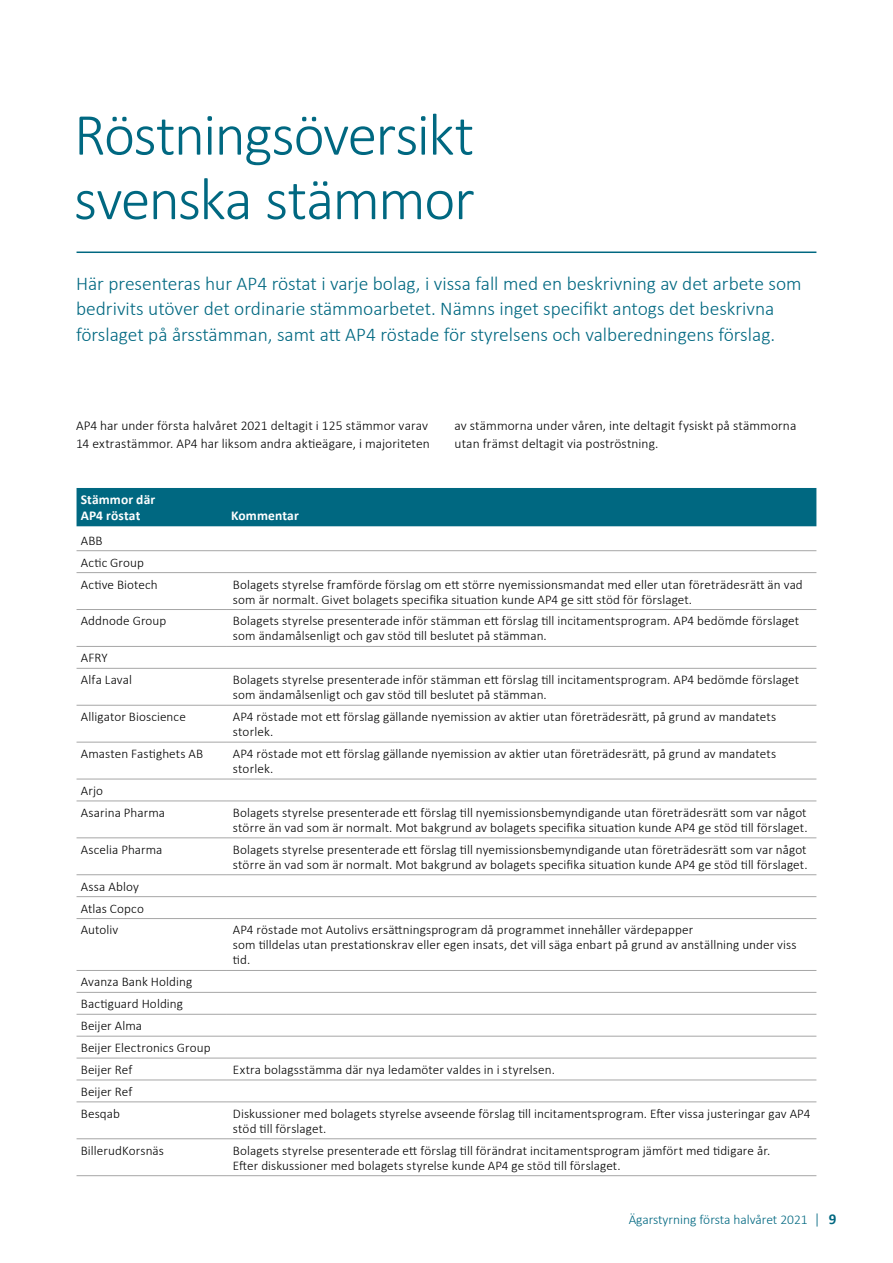
<style>
.page{position:relative;width:893px;height:1263px;background:#fff}
.page>*{position:absolute;margin:0;border:0;box-sizing:border-box;transform-origin:0 0}
.t1{font:300 60px/64.5px "Calibri";letter-spacing:-.03em;color:#006881}
.t2{font:300 19.5px/25.5px "Calibri";color:#006881}
.t3{font:300 13.5px/18px "Calibri";letter-spacing:.005em;color:#000}
.t4{font:300 13.5px "Calibri";color:#006881}
.t5{font:700 13.5px/16.2px "Calibri";letter-spacing:.01em;color:#fff}
.t6{font:300 13.2px/21.9px "Calibri";letter-spacing:.005em;color:#000}
.s1{font-size:15px}
.s2{font-weight:700;font-size:15px}
</style>
<div class="page">
<hr style="left:77px;top:251px;width:739px;height:2px;background:#006881">
<div style="left:77px;top:488px;width:739px;height:38px;background:#006881"></div>
<hr style="left:77px;top:550px;width:150px;height:1px;background:#a6a6a6">
<hr style="left:227px;top:550px;width:589px;height:1px;background:#a6a6a6">
<hr style="left:77px;top:572px;width:150px;height:1px;background:#a6a6a6">
<hr style="left:227px;top:572px;width:589px;height:1px;background:#a6a6a6">
<hr style="left:77px;top:609px;width:150px;height:1px;background:#a6a6a6">
<hr style="left:227px;top:609px;width:589px;height:1px;background:#a6a6a6">
<hr style="left:77px;top:646px;width:150px;height:1px;background:#a6a6a6">
<hr style="left:227px;top:646px;width:589px;height:1px;background:#a6a6a6">
<hr style="left:77px;top:668px;width:150px;height:1px;background:#a6a6a6">
<hr style="left:227px;top:668px;width:589px;height:1px;background:#a6a6a6">
<hr style="left:77px;top:705px;width:150px;height:1px;background:#a6a6a6">
<hr style="left:227px;top:705px;width:589px;height:1px;background:#a6a6a6">
<hr style="left:77px;top:742px;width:150px;height:1px;background:#a6a6a6">
<hr style="left:227px;top:742px;width:589px;height:1px;background:#a6a6a6">
<hr style="left:77px;top:779px;width:150px;height:1px;background:#a6a6a6">
<hr style="left:227px;top:779px;width:589px;height:1px;background:#a6a6a6">
<hr style="left:77px;top:801px;width:150px;height:1px;background:#a6a6a6">
<hr style="left:227px;top:801px;width:589px;height:1px;background:#a6a6a6">
<hr style="left:77px;top:837px;width:150px;height:1px;background:#a6a6a6">
<hr style="left:227px;top:837px;width:589px;height:1px;background:#a6a6a6">
<hr style="left:77px;top:874px;width:150px;height:1px;background:#a6a6a6">
<hr style="left:227px;top:874px;width:589px;height:1px;background:#a6a6a6">
<hr style="left:77px;top:896px;width:150px;height:1px;background:#a6a6a6">
<hr style="left:227px;top:896px;width:589px;height:1px;background:#a6a6a6">
<hr style="left:77px;top:918px;width:150px;height:1px;background:#a6a6a6">
<hr style="left:227px;top:918px;width:589px;height:1px;background:#a6a6a6">
<hr style="left:77px;top:970px;width:150px;height:1px;background:#a6a6a6">
<hr style="left:227px;top:970px;width:589px;height:1px;background:#a6a6a6">
<hr style="left:77px;top:992px;width:150px;height:1px;background:#a6a6a6">
<hr style="left:227px;top:992px;width:589px;height:1px;background:#a6a6a6">
<hr style="left:77px;top:1014px;width:150px;height:1px;background:#a6a6a6">
<hr style="left:227px;top:1014px;width:589px;height:1px;background:#a6a6a6">
<hr style="left:77px;top:1036px;width:150px;height:1px;background:#a6a6a6">
<hr style="left:227px;top:1036px;width:589px;height:1px;background:#a6a6a6">
<hr style="left:77px;top:1058px;width:150px;height:1px;background:#a6a6a6">
<hr style="left:227px;top:1058px;width:589px;height:1px;background:#a6a6a6">
<hr style="left:77px;top:1080px;width:150px;height:1px;background:#a6a6a6">
<hr style="left:227px;top:1080px;width:589px;height:1px;background:#a6a6a6">
<hr style="left:77px;top:1175px;width:150px;height:1px;background:#a6a6a6">
<hr style="left:227px;top:1175px;width:589px;height:1px;background:#a6a6a6">
<hr style="left:77px;top:1101px;width:150px;height:1px;background:#a5a5a5">
<hr style="left:227px;top:1101px;width:589px;height:1px;background:#a5a5a5">
<hr style="left:77px;top:1138px;width:150px;height:1px;background:#a5a5a5">
<hr style="left:227px;top:1138px;width:589px;height:1px;background:#a5a5a5">
<h1 class="t1" style="left:74px;top:102px;width:402px">Röstningsöversikt svenska stämmor</h1>
<p class="t2" style="left:76px;top:270px;width:727px">Här presenteras hur AP4 röstat i varje bolag, i vissa fall med en beskrivning av det arbete som bedrivits utöver det ordinarie stämmoarbetet. Nämns inget specifikt antogs det beskrivna förslaget på årsstämman, samt att AP4 röstade för styrelsens och valberedningens förslag.</p>
<p class="t3" style="left:76px;top:417px;width:355px">AP4 har under första halvåret 2021 deltagit i 125 stämmor varav<br>14 extrastämmor. AP4 har liksom andra aktieägare, i majoriteten</p>
<p class="t3" style="left:454px;top:417px;width:343px">av stämmorna under våren, inte deltagit fysiskt på stämmorna utan främst deltagit via poströstning.</p>
<p class="t5" style="left:81px;top:491px;width:76px">Stämmor där<br>AP4 röstat</p>
<p class="t6" style="left:81px;top:529px;width:79px">ABB<br>Actic Group<br>Active Biotech</p>
<p class="t5" style="left:231px;top:507px;width:69px">Kommentar</p>
<p class="t6" style="left:233px;top:576px;width:571px;line-height:15px">Bolagets styrelse framförde förslag om ett större nyemissionsmandat med eller utan företrädesrätt än vad som är normalt. Givet bolagets specifika situation kunde AP4 ge sitt stöd för förslaget.</p>
<p class="t6" style="left:81px;top:610px;width:87px">Addnode Group</p>
<p class="t6" style="left:233px;top:613px;width:568px;line-height:15px">Bolagets styrelse presenterade inför stämman ett förslag till incitamentsprogram. AP4 bedömde förslaget som ändamålsenligt och gav stöd till beslutet på stämman.</p>
<p class="t6" style="left:81px;top:647px;width:53px">AFRY<br>Alfa Laval</p>
<p class="t6" style="left:233px;top:672px;width:568px;line-height:15px">Bolagets styrelse presenterade inför stämman ett förslag till incitamentsprogram. AP4 bedömde förslaget som ändamålsenligt och gav stöd till beslutet på stämman.</p>
<p class="t6" style="left:81px;top:706px;width:107px">Alligator Bioscience</p>
<p class="t6" style="left:233px;top:709px;width:545px;line-height:15px">AP4 röstade mot ett förslag gällande nyemission av aktier utan företrädesrätt, på grund av mandatets storlek.</p>
<p class="t6" style="left:81px;top:742px;width:124px">Amasten Fastighets AB</p>
<p class="t6" style="left:233px;top:746px;width:545px;line-height:15px">AP4 röstade mot ett förslag gällande nyemission av aktier utan företrädesrätt, på grund av mandatets storlek.</p>
<p class="t6" style="left:81px;top:779px;width:86px">Arjo<br>Asarina Pharma</p>
<p class="t6" style="left:233px;top:805px;width:576px;line-height:15px">Bolagets styrelse presenterade ett förslag till nyemissionsbemyndigande utan företrädesrätt som var något större än vad som är normalt. Mot bakgrund av bolagets specifika situation kunde AP4 ge stöd till förslaget.</p>
<p class="t6" style="left:81px;top:838px;width:83px">Ascelia Pharma</p>
<p class="t6" style="left:233px;top:842px;width:576px;line-height:15px">Bolagets styrelse presenterade ett förslag till nyemissionsbemyndigande utan företrädesrätt som var något större än vad som är normalt. Mot bakgrund av bolagets specifika situation kunde AP4 ge stöd till förslaget.</p>
<p class="t6" style="left:81px;top:875px;width:65px">Assa Abloy<br>Atlas Copco<br>Autoliv</p>
<p class="t6" style="left:233px;top:922px;width:565px;line-height:15px">AP4 röstade mot Autolivs ersättningsprogram då programmet innehåller värdepapper<br>som tilldelas utan prestationskrav eller egen insats, det vill säga enbart på grund av anställning under viss tid.</p>
<p class="t6" style="left:81px;top:971px;width:131px">Avanza Bank Holding<br>Bactiguard Holding<br>Beijer Alma<br>Beijer Electronics Group<br>Beijer Ref</p>
<p class="t6" style="left:81px;top:1080px;width:53px">Beijer Ref<br>Besqab</p>
<p class="t6" style="left:233px;top:1058px;width:323px">Extra bolagsstämma där nya ledamöter valdes in i styrelsen.</p>
<p class="t6" style="left:233px;top:1106px;width:579px;line-height:15px">Diskussioner med bolagets styrelse avseende förslag till incitamentsprogram. Efter vissa justeringar gav AP4 stöd till förslaget.</p>
<p class="t6" style="left:81px;top:1139px;width:85px">BillerudKorsnäs</p>
<p class="t6" style="left:233px;top:1143px;width:539px;line-height:15px">Bolagets styrelse presenterade ett förslag till förändrat incitamentsprogram jämfört med tidigare år.<br>Efter diskussioner med bolagets styrelse kunde AP4 ge stöd till förslaget.</p>
<p class="t4" style="left:629px;top:1211px;width:209px">Ägarstyrning första halvåret 2021 <span class="s1">|</span> <span class="s2">9</span></p>
</div>
